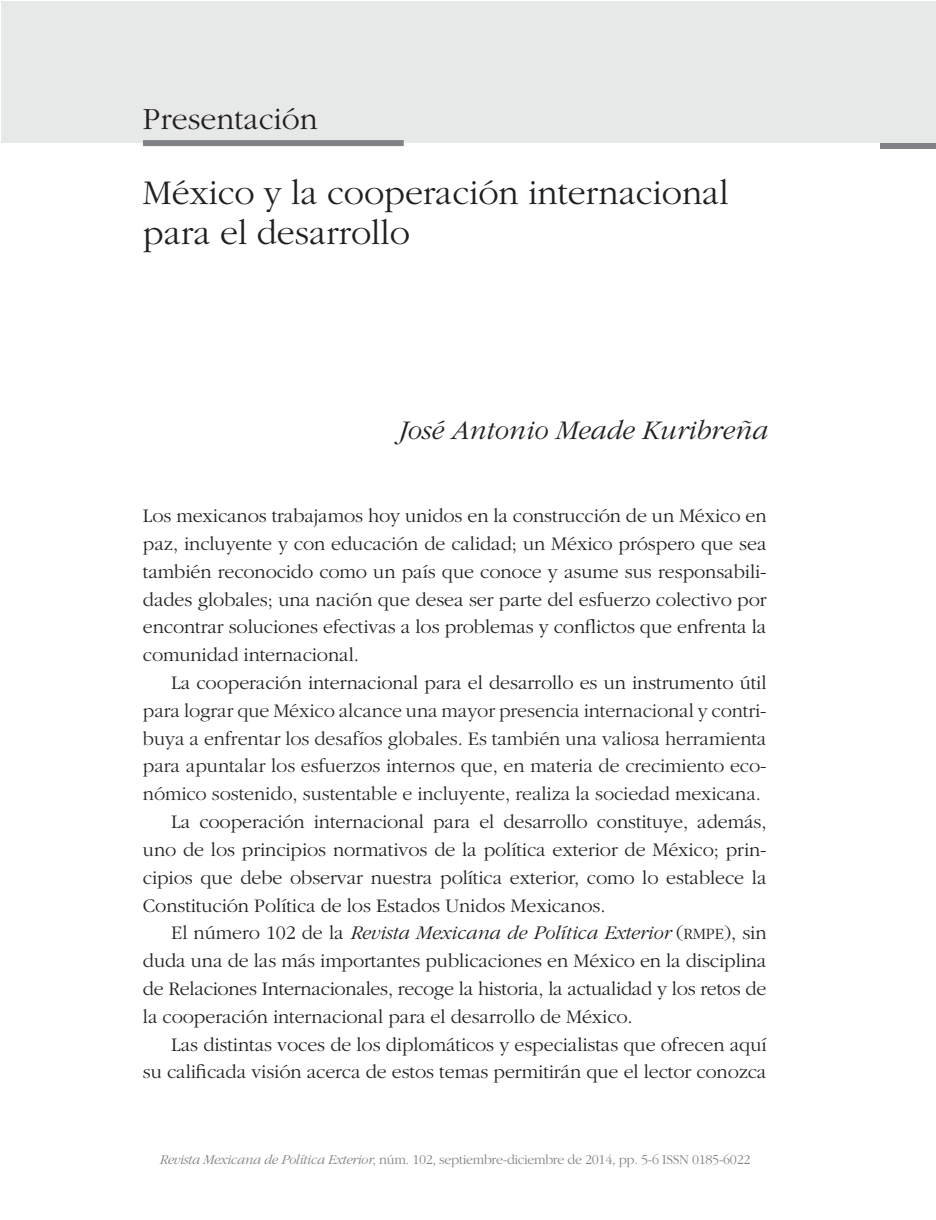
<style>
.page{position:relative;width:936px;height:1220px;background:#fff}
.page>*{position:absolute;margin:0;border:0;box-sizing:border-box;transform-origin:0 0}
.t1{font:300 36px/40px "Garamond";color:#231f20}
.t2{font:300 32px "Garamond";color:#231f20}
.t3{font:italic 300 28px "Garamond";color:#231f20}
.t4{font:300 20px/27.8px "Garamond";letter-spacing:-.005em;color:#231f20;text-align:justify}
.t5{font:300 20px/27.8px "Garamond";letter-spacing:-.005em;color:#262626;text-align:justify}
.t6{font:300 14px "Garamond";letter-spacing:-.02em;color:#808285}
.t7{font:14px "Garamond Light SC820";letter-spacing:-.02em;color:#808285}
.s1{color:#262626}
.s2{font-style:italic}
.s3{font-family:"Garamond Light SC820";font-weight:400;font-size:16.4px}
.s4{font-family:"Garamond Light SC820";font-weight:400}
</style>
<div class="page">
<div style="left:1px;top:1px;width:935px;height:142px;background:#e7e8e8"></div>
<div style="left:143px;top:140px;width:261px;height:6px;background:#808285"></div>
<div style="left:880px;top:143px;width:56px;height:6px;background:#808285"></div>
<h2 class="t2" style="left:143px;top:101px;width:176px">Presentación</h2>
<h1 class="t1" style="left:143px;top:173px;width:587px">México y la cooperación internacional para el desarrollo</h1>
<h3 class="t3" style="left:398px;top:415px;width:370px">José Antonio Meade Kuribreña</h3>
<p class="t4" style="left:143px;top:502px;width:625px">Los mexicanos trabajamos hoy unidos en la construcción de un México en paz, incluyente y con educación de calidad; un México próspero que sea también reconocido como un país que conoce y asume sus responsabili&shy;dades globales; una nación que desea ser parte del esfuerzo colectivo por encontrar soluciones efectivas a los problemas y conflictos que enfrenta la comunidad internacional.</p>
<p class="t4" style="left:171px;top:669px;width:597px">La cooperación internacional para el desarrollo es un instrumento útil</p>
<p class="t5" style="left:143px;top:697px;width:625px">para lograr que México alcance una mayor presencia internacional y contri&shy;buya a enfrentar los desafíos globales. Es también una valiosa herramienta para apuntalar los esfuerzos internos que, en materia de crecimiento eco&shy;nómico sostenido, sustentable e incluyente, realiza la sociedad mexicana.</p>
<p class="t4" style="left:143px;top:808px;width:625px;text-indent:28px">La cooperación internacional para el desarrollo constituye, además, uno de los principios normativos de la política exterior de México; prin&shy;cipios que debe observar nuestra política exterior, como lo establece la Constitución Política de los Estados Unidos Mexicanos.</p>
<p class="t4" style="left:143px;top:919px;width:625px;text-indent:28px"><span class="s1">El</span> número 102 de la <span class="s2">Revista Mexicana de Política Exterior</span> (<span class="s3">RMPE</span>), sin duda una de las más importantes publicaciones en México en la disciplina de Relaciones Internacionales, recoge la historia, la actualidad y los retos de la cooperación internacional para el desarrollo de México.</p>
<p class="t4" style="left:143px;top:1030px;width:625px;text-align:right">Las distintas voces de los diplomáticos y especialistas que ofrecen aquí<br>su calificada visión acerca de estos temas permitirán que el lector conozca</p>
<p class="t6" style="left:159px;top:1151px;width:511px"><span class="s2">Revista Mexicana de Política Exterior</span>, núm. 102, septiembre-diciembre de 2014, pp. 5-6 <span class="s4">ISSN</span></p>
<p class="t7" style="left:692px;top:1151px;width:60px">0185-6022</p>
</div>
